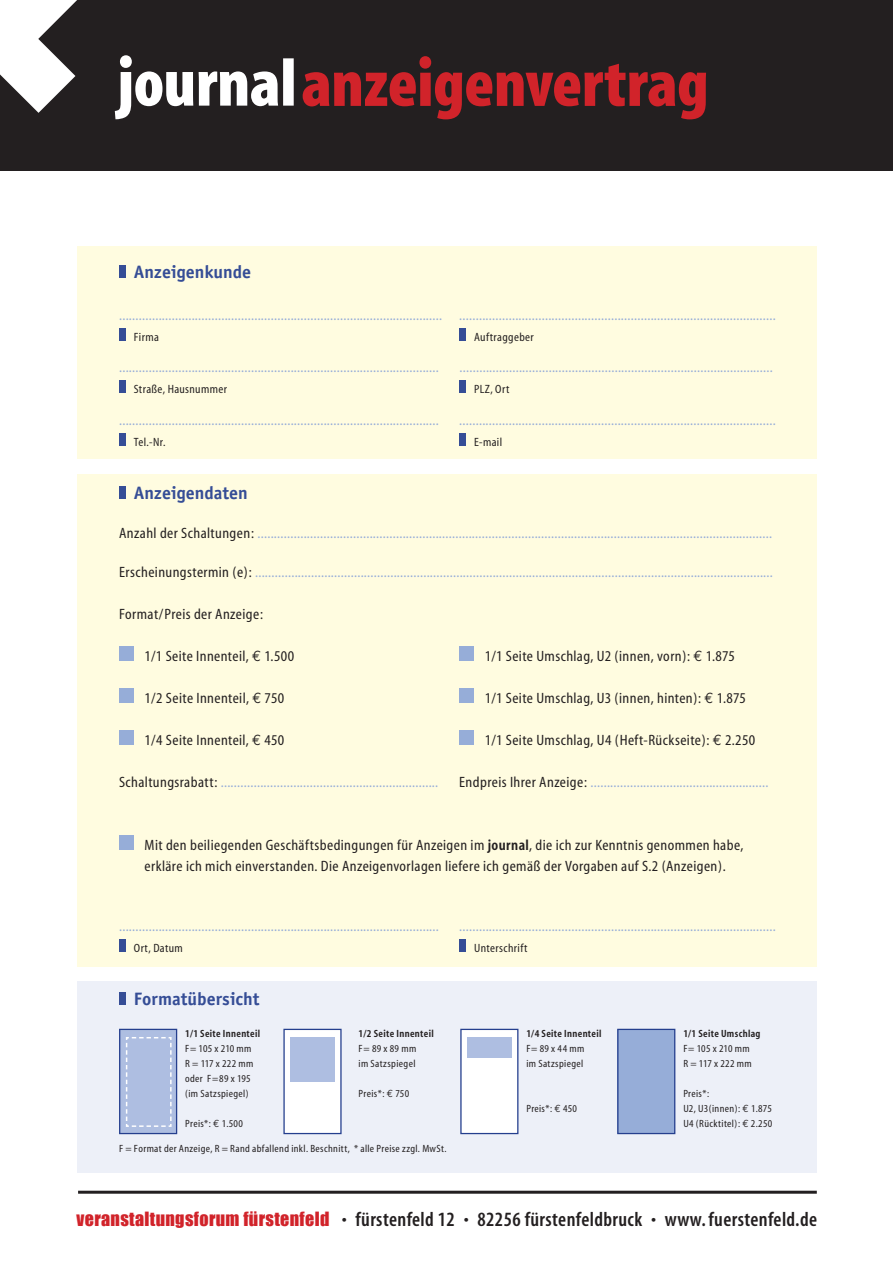
<style>
.page{position:relative;width:893px;height:1263px;background:#fff}
.page>*{position:absolute;margin:0;border:0;box-sizing:border-box;transform-origin:0 0}
.t1{font:67.5px "Myriad MM 830 300";letter-spacing:-.005em;color:#d1232a}
.t2{font:20.4px "Myriad MM 565 300";letter-spacing:.02em;color:#231f20}
.t3{font:700 18px "Officina Sans";color:#354d96}
.t4{font:15px "Myriad MM 400 400";letter-spacing:.025em;color:#96add8}
.t5{font:15px/21px "Myriad MM 400 400";letter-spacing:.025em;color:#231f20}
.t6{font:12px "Myriad MM 400 400";letter-spacing:.03em;color:#231f20}
.t7{font:10.5px/15px "Myriad MM 400 400";letter-spacing:.035em;color:#231f20}
.t8{font:10.5px "Myriad MM 615 370";letter-spacing:.035em;color:#231f20}
.t9{font:10.5px/15px "Myriad MM 400 400";letter-spacing:-.005em;color:#231f20}
.s1{color:#231f20}
.s2{font-family:"Euro Mono"}
.s3{font-family:"Myriad MM 615 370"}
.s4{font-family:"Impact";font-size:18px;color:#d1232a}
.s5{font-family:"Myriad MM 400 600";font-size:18px}
</style>
<div class="page">
<div style="left:77px;top:981px;width:739px;height:191px;background:#edf0f8"></div>
<div style="left:77px;top:474px;width:739px;height:492px;background:#fffce0"></div>
<div style="left:77px;top:247px;width:739px;height:212px;background:#fffce0"></div>
<div style="left:0;top:0;width:893px;height:170px;background:#231f20"></div>
<svg style="left:0;top:0;width:77px;height:113px"></svg>
<svg style="left:115px;top:55px;width:179px;height:64px"></svg>
<hr style="left:78px;top:1191px;width:739px;height:3px;background:#231f20">
<div style="left:119px;top:265px;width:6px;height:13px;background:#354d96"></div>
<div style="left:119px;top:328px;width:6px;height:13px;background:#354d96"></div>
<div style="left:460px;top:328px;width:6px;height:13px;background:#354d96"></div>
<div style="left:119px;top:381px;width:6px;height:12px;background:#354d96"></div>
<div style="left:460px;top:381px;width:6px;height:12px;background:#354d96"></div>
<div style="left:119px;top:433px;width:6px;height:13px;background:#354d96"></div>
<div style="left:460px;top:433px;width:6px;height:13px;background:#354d96"></div>
<div style="left:119px;top:486px;width:6px;height:13px;background:#354d96"></div>
<div style="left:119px;top:647px;width:14px;height:14px;background:#96add8"></div>
<div style="left:459px;top:647px;width:14px;height:14px;background:#96add8"></div>
<div style="left:119px;top:689px;width:14px;height:14px;background:#96add8"></div>
<div style="left:459px;top:689px;width:14px;height:14px;background:#96add8"></div>
<div style="left:119px;top:731px;width:14px;height:14px;background:#96add8"></div>
<div style="left:459px;top:731px;width:14px;height:14px;background:#96add8"></div>
<div style="left:119px;top:836px;width:14px;height:14px;background:#96add8"></div>
<div style="left:119px;top:939px;width:6px;height:13px;background:#354d96"></div>
<div style="left:460px;top:939px;width:6px;height:13px;background:#354d96"></div>
<div style="left:119px;top:992px;width:6px;height:12px;background:#354d96"></div>
<div style="left:618px;top:1029px;width:57px;height:104px;background:#96add8"></div>
<div style="left:617px;top:1029px;width:58px;height:105px;border:1px solid #253f8e"></div>
<div style="left:120px;top:1029px;width:57px;height:104px;background:#aebee1"></div>
<div style="left:119px;top:1029px;width:58px;height:105px;border:1px solid #253f8e"></div>
<div style="left:283px;top:1029px;width:59px;height:105px;background:#fff;border:1px solid #253f8e"></div>
<div style="left:290px;top:1037px;width:45px;height:45px;background:#aebee1"></div>
<div style="left:460px;top:1029px;width:58px;height:105px;background:#fff;border:1px solid #253f8e"></div>
<div style="left:467px;top:1037px;width:45px;height:20px;background:#aebee1"></div>
<svg style="left:126px;top:1037px;width:46px;height:90px"></svg>
<h1 class="t1" style="left:302px;top:51px;width:408px">anzeigenvertrag</h1>
<p class="t3" style="left:134px;top:260px;width:119px">Anzeigenkunde</p>
<p class="t4" style="left:119px;top:308px;width:658px">.................................................................................................. ................................................................................................</p>
<p class="t6" style="left:134px;top:331px;width:26px">Firma</p>
<p class="t6" style="left:474px;top:331px;width:61px">Auftraggeber</p>
<p class="t4" style="left:119px;top:360px;width:321px">.................................................................................................</p>
<p class="t4" style="left:460px;top:360px;width:315px">...............................................................................................</p>
<p class="t6" style="left:134px;top:383px;width:95px">Straße, Hausnummer</p>
<p class="t6" style="left:474px;top:383px;width:37px">PLZ, Ort</p>
<p class="t4" style="left:119px;top:413px;width:321px">.................................................................................................</p>
<p class="t4" style="left:459px;top:413px;width:318px">................................................................................................</p>
<p class="t6" style="left:134px;top:436px;width:33px">Tel.-Nr.</p>
<p class="t6" style="left:474px;top:436px;width:29px">E-mail</p>
<p class="t3" style="left:134px;top:482px;width:115px">Anzeigendaten</p>
<p class="t4" style="left:119px;top:526px;width:654px"><span class="s1">Anzahl der Schaltungen:</span> ............................................................................................................................................................</p>
<p class="t4" style="left:119px;top:565px;width:655px"><span class="s1">Erscheinungstermin (e):</span> .............................................................................................................................................................</p>
<p class="t5" style="left:119px;top:604px;width:146px">Format/Preis der Anzeige:</p>
<p class="t5" style="left:145px;top:646px;width:151px">1/1 Seite Innenteil, <span class="s2">E</span> 1.500</p>
<p class="t5" style="left:485px;top:646px;width:252px">1/1 Seite Umschlag, U2 (innen, vorn): <span class="s2">E</span> 1.875</p>
<p class="t5" style="left:145px;top:688px;width:141px">1/2 Seite Innenteil, <span class="s2">E</span> 750</p>
<p class="t5" style="left:485px;top:688px;width:263px">1/1 Seite Umschlag, U3 (innen, hinten): <span class="s2">E</span> 1.875</p>
<p class="t5" style="left:145px;top:730px;width:141px">1/4 Seite Innenteil, <span class="s2">E</span> 450</p>
<p class="t5" style="left:485px;top:730px;width:272px">1/1 Seite Umschlag, U4 (Heft-Rückseite): <span class="s2">E</span> 2.250</p>
<p class="t4" style="left:119px;top:775px;width:321px"><span class="s1">Schaltungsrabatt:</span> ..................................................................</p>
<p class="t4" style="left:459px;top:775px;width:311px"><span class="s1">Endpreis Ihrer Anzeige:</span> ......................................................</p>
<p class="t5" style="left:145px;top:835px;width:600px">Mit den beiliegenden Geschäftsbedingungen für Anzeigen im <span class="s3">journal</span>, die ich zur Kenntnis genommen habe, erkläre ich mich einverstanden. Die Anzeigenvorlagen liefere ich gemäß der Vorgaben auf S.2 (Anzeigen).</p>
<p class="t4" style="left:119px;top:919px;width:321px">.................................................................................................</p>
<p class="t4" style="left:459px;top:919px;width:318px">................................................................................................</p>
<p class="t6" style="left:134px;top:942px;width:50px">Ort, Datum</p>
<p class="t6" style="left:474px;top:942px;width:55px">Unterschrift</p>
<p class="t3" style="left:134px;top:987px;width:127px">Formatübersicht</p>
<p class="t8" style="left:185px;top:1028px;width:76px">1/1 Seite Innenteil</p>
<p class="t7" style="left:185px;top:1042px;width:70px">F= 105 x 210 mm<br>R = 117 x 222 mm oder F=89 x 195 (im Satzspiegel)</p>
<p class="t7" style="left:185px;top:1117px;width:59px">Preis*: <span class="s2">E</span> 1.500</p>
<p class="t8" style="left:359px;top:1028px;width:77px">1/2 Seite Innenteil</p>
<p class="t7" style="left:359px;top:1042px;width:59px">F= 89 x 89 mm im Satzspiegel</p>
<p class="t7" style="left:359px;top:1087px;width:52px">Preis*: <span class="s2">E</span> 750</p>
<p class="t7" style="left:119px;top:1141px;width:329px">F = Format der Anzeige, R = Rand abfallend inkl. Beschnitt, * alle Preise zzgl. MwSt.</p>
<p class="t8" style="left:526px;top:1028px;width:77px">1/4 Seite Innenteil</p>
<p class="t7" style="left:526px;top:1042px;width:59px">F= 89 x 44 mm im Satzspiegel</p>
<p class="t7" style="left:526px;top:1102px;width:52px">Preis*: <span class="s2">E</span> 450</p>
<p class="t8" style="left:683px;top:1028px;width:79px">1/1 Seite Umschlag</p>
<p class="t9" style="left:683px;top:1042px;width:70px">F= 105 x 210 mm<br>R = 117 x 222 mm</p>
<p class="t7" style="left:683px;top:1087px;width:91px">Preis*:<br>U2, U3(innen): <span class="s2">E</span> 1.875<br>U4 (Rücktitel): <span class="s2">E</span> 2.250</p>
<h2 class="t2" style="left:77px;top:1210px;width:742px"><span class="s4">veranstaltungsforum fürstenfeld</span> <span class="s5">•</span> fürstenfeld 12 <span class="s5">•</span> 82256 fürstenfeldbruck <span class="s5">•</span> www. fuerstenfeld.de</h2>
</div>
